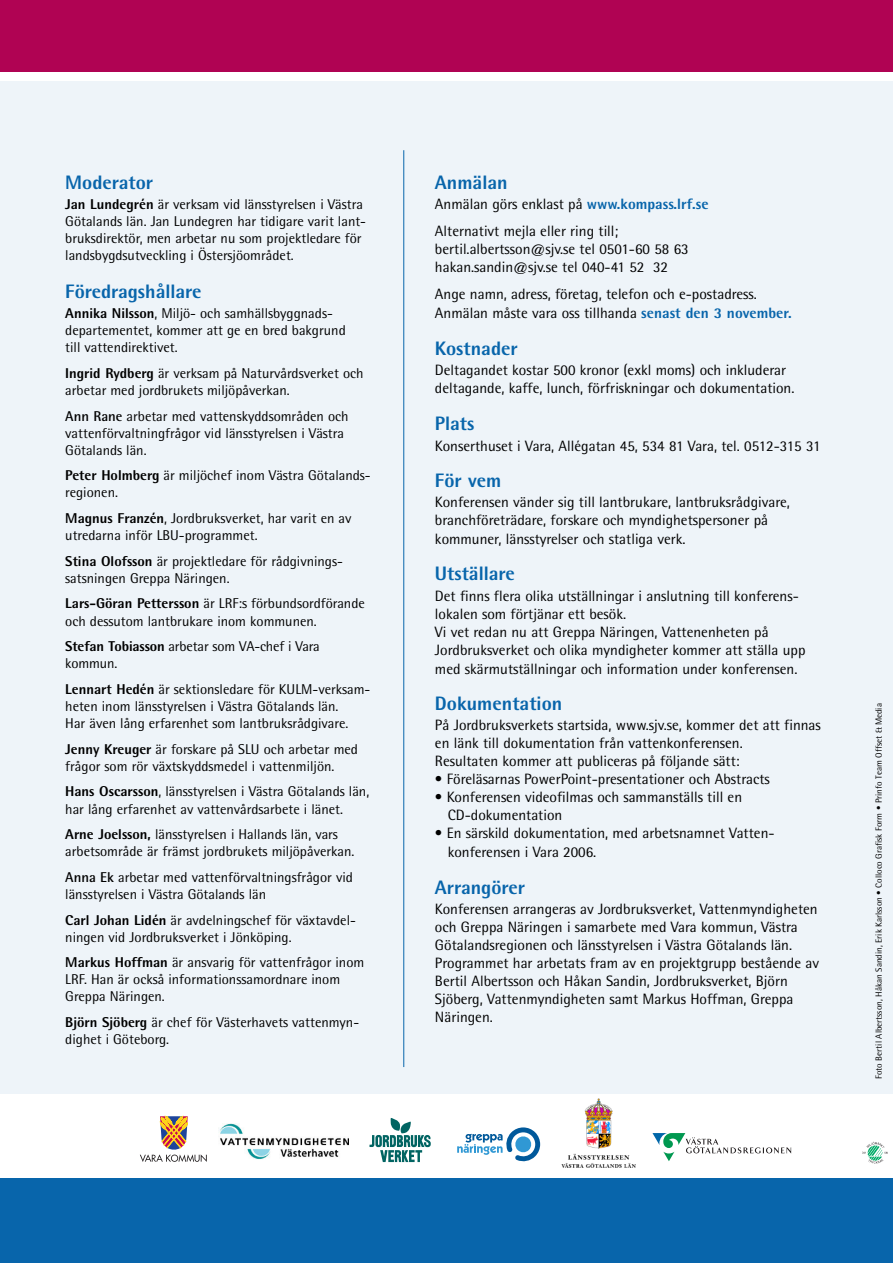
<style>
.page{position:relative;width:893px;height:1263px;background:#fff}
.page>*{position:absolute;margin:0;border:0;box-sizing:border-box;transform-origin:0 0}
.t1{font:800 19.5px "Rotis Semi Sans";color:#0865ab}
.t2{font:15px/18px "Rotis Semi Sans";color:#000}
.t3{font:14.25px/17.1px "Rotis Semi Sans";color:#000}
.t4{font:9px "Rotis Semi Sans";color:#000}
.s1{font-weight:800}
.s2{font-weight:700}
.s3{font-weight:800;color:#0865ab}
</style>
<div class="page">
<div style="left:0;top:81px;width:893px;height:1013px;background:#eef4f9"></div>
<div style="left:0;top:0;width:893px;height:72px;background:#b00353"></div>
<div style="left:0;top:1178px;width:893px;height:85px;background:#0865ab"></div>
<svg style="left:369px;top:1118px;width:62px;height:44px"></svg>
<img style="left:561px;top:1098px;width:75px;height:70px">
<svg style="left:457px;top:1127px;width:83px;height:35px"></svg>
<hr style="left:403px;top:150px;width:1px;height:917px;background:#0865ab">
<svg style="left:140px;top:1116px;width:67px;height:46px"></svg>
<img style="left:218px;top:1123px;width:130px;height:36px">
<svg style="left:652px;top:1133px;width:139px;height:28px"></svg>
<svg style="left:862px;top:1142px;width:26px;height:21px"></svg>
<h1 class="t1" style="left:65px;top:176px;width:89px">Moderator</h1>
<p class="t3" style="left:65px;top:197px;width:302px"><span class="s1">Jan Lundegrén</span> är verksam vid länsstyrelsen i Västra Götalands län. Jan Lundegren har tidigare varit lant&shy;bruksdirektör, men arbetar nu som projektledare för landsbygdsutveckling i Östersjöområdet.</p>
<h1 class="t1" style="left:65px;top:285px;width:138px">Föredragshållare</h1>
<p class="t3" style="left:65px;top:306px;width:282px"><span class="s1">Annika Nilsson</span>, Miljö- och samhällsbyggnads&shy;departementet, kommer att ge en bred bakgrund till vattendirektivet.</p>
<p class="t3" style="left:65px;top:366px;width:300px"><span class="s1">Ingrid Rydberg</span> är verksam på Naturvårdsverket och arbetar med jordbrukets miljöpåverkan.</p>
<p class="t3" style="left:65px;top:409px;width:285px"><span class="s2">Ann Rane</span> arbetar med vattenskyddsområden och vattenförvaltningfrågor vid länsstyrelsen i Västra<br>Götalands län.</p>
<p class="t3" style="left:65px;top:468px;width:307px"><span class="s1">Peter Holmberg</span> är miljöchef inom Västra Götalands&shy;regionen.</p>
<p class="t3" style="left:65px;top:511px;width:288px"><span class="s1">Magnus Franzén</span>, Jordbruksverket, har varit en av utredarna inför LBU-programmet.</p>
<p class="t3" style="left:65px;top:554px;width:279px"><span class="s1">Stina Olofsson</span> är projektledare för rådgivnings&shy;satsningen Greppa Näringen.</p>
<p class="t3" style="left:65px;top:596px;width:301px"><span class="s1">Lars-Göran Pettersson</span> är LRF:s förbundsordförande och dessutom lantbrukare inom kommunen.</p>
<p class="t3" style="left:65px;top:639px;width:256px"><span class="s1">Stefan Tobiasson</span> arbetar som VA-chef i Vara kommun.</p>
<p class="t3" style="left:65px;top:682px;width:307px"><span class="s1">Lennart Hedén</span> är sektionsledare för KULM-verksam&shy;heten inom länsstyrelsen i Västra Götalands län.<br>Har även lång erfarenhet som lantbruksrådgivare.</p>
<p class="t3" style="left:65px;top:742px;width:294px"><span class="s1">Jenny Kreuger</span> är forskare på SLU och arbetar med frågor som rör växtskyddsmedel i vattenmiljön.</p>
<p class="t3" style="left:65px;top:784px;width:305px"><span class="s1">Hans Oscarsson</span>, länsstyrelsen i Västra Götalands län, har lång erfarenhet av vattenvårdsarbete i länet.</p>
<p class="t3" style="left:65px;top:827px;width:291px"><span class="s1">Arne Joelsson,</span> länsstyrelsen i Hallands län, vars arbetsområde är främst jordbrukets miljöpåverkan.</p>
<p class="t3" style="left:65px;top:870px;width:289px"><span class="s2">Anna Ek</span> arbetar med vattenförvaltningsfrågor vid länsstyrelsen i Västra Götalands län</p>
<p class="t3" style="left:65px;top:912px;width:292px"><span class="s1">Carl Johan Lidén</span> är avdelningschef för växtavdel&shy;ningen vid Jordbruksverket i Jönköping.</p>
<p class="t3" style="left:65px;top:955px;width:301px"><span class="s1">Markus Hoffman</span> är ansvarig för vattenfrågor inom<br>LRF. Han är också informationssamordnare inom<br>Greppa Näringen.</p>
<p class="t3" style="left:65px;top:1015px;width:295px"><span class="s1">Björn Sjöberg</span> är chef för Västerhavets vattenmyn&shy;dighet i Göteborg.</p>
<h1 class="t1" style="left:435px;top:175px;width:74px">Anmälan</h1>
<p class="t2" style="left:435px;top:192px;width:275px;line-height:27px">Anmälan görs enklast på <span class="s3">www.kompass.lrf.se<br></span>Alternativt mejla eller ring till;</p>
<p class="t2" style="left:435px;top:241px;width:255px">bertil.albertsson@sjv.se tel 0501-60 58 63 hakan.sandin@sjv.se tel 040-41 52 32</p>
<p class="t2" style="left:435px;top:286px;width:358px;line-height:19px">Ange namn, adress, företag, telefon och e-postadress.<br>Anmälan måste vara oss tillhanda <span class="s3">senast den 3 november.</span></p>
<h1 class="t1" style="left:435px;top:341px;width:84px">Kostnader</h1>
<p class="t2" style="left:435px;top:362px;width:361px;line-height:18.5px">Deltagandet kostar 500 kronor (exkl moms) och inkluderar deltagande, kaffe, lunch, förfriskningar och dokumentation.</p>
<h1 class="t1" style="left:435px;top:416px;width:41px">Plats</h1>
<p class="t2" style="left:435px;top:438px;width:387px">Konserthuset i Vara, Allégatan 45, 534 81 Vara, tel. 0512-315 31</p>
<h1 class="t1" style="left:435px;top:473px;width:68px">För vem</h1>
<p class="t2" style="left:435px;top:495px;width:356px">Konferensen vänder sig till lantbrukare, lantbruksrådgivare, branchföreträdare, forskare och myndighetspersoner på kommuner, länsstyrelser och statliga verk.</p>
<h1 class="t1" style="left:435px;top:567px;width:81px">Utställare</h1>
<p class="t2" style="left:435px;top:588px;width:372px">Det finns flera olika utställningar i anslutning till konferens&shy;lokalen som förtjänar ett besök.<br>Vi vet redan nu att Greppa Näringen, Vattenenheten på Jordbruksverket och olika myndigheter kommer att ställa upp med skärmutställningar och information under konferensen.</p>
<h1 class="t1" style="left:435px;top:697px;width:129px">Dokumentation</h1>
<p class="t2" style="left:435px;top:718px;width:387px">På Jordbruksverkets startsida, www.sjv.se, kommer det att finnas en länk till dokumentation från vattenkonferensen.<br>Resultaten kommer att publiceras på följande sätt:</p>
<p class="t2" style="left:435px;top:772px;width:336px">• Föreläsarnas PowerPoint-presentationer och Abstracts</p>
<p class="t2" style="left:448px;top:790px;width:296px;text-indent:-13px">• Konferensen videofilmas och sammanställs till en<br>CD-dokumentation</p>
<p class="t2" style="left:448px;top:825px;width:328px;line-height:19px;text-indent:-13px">• En särskild dokumentation, med arbetsnamnet Vatten&shy;konferensen i Vara 2006.</p>
<h1 class="t1" style="left:435px;top:880px;width:92px">Arrangörer</h1>
<p class="t2" style="left:435px;top:902px;width:386px">Konferensen arrangeras av Jordbruksverket, Vattenmyndigheten och Greppa Näringen i samarbete med Vara kommun, Västra Götalandsregionen och länsstyrelsen i Västra Götalands län.<br>Programmet har arbetats fram av en projektgrupp bestående av Bertil Albertsson och Håkan Sandin, Jordbruksverket, Björn Sjöberg, Vattenmyndigheten samt Markus Hoffman, Greppa Näringen.</p>
<p class="t4" style="left:875px;top:1079px;width:377px;rotate:-90deg">Foto Bertil Albertsson, Håkan Sandin, Erik Karlsson • Colloco Grafisk Form • Prinfo Team Offset &amp; Media</p>
</div>
